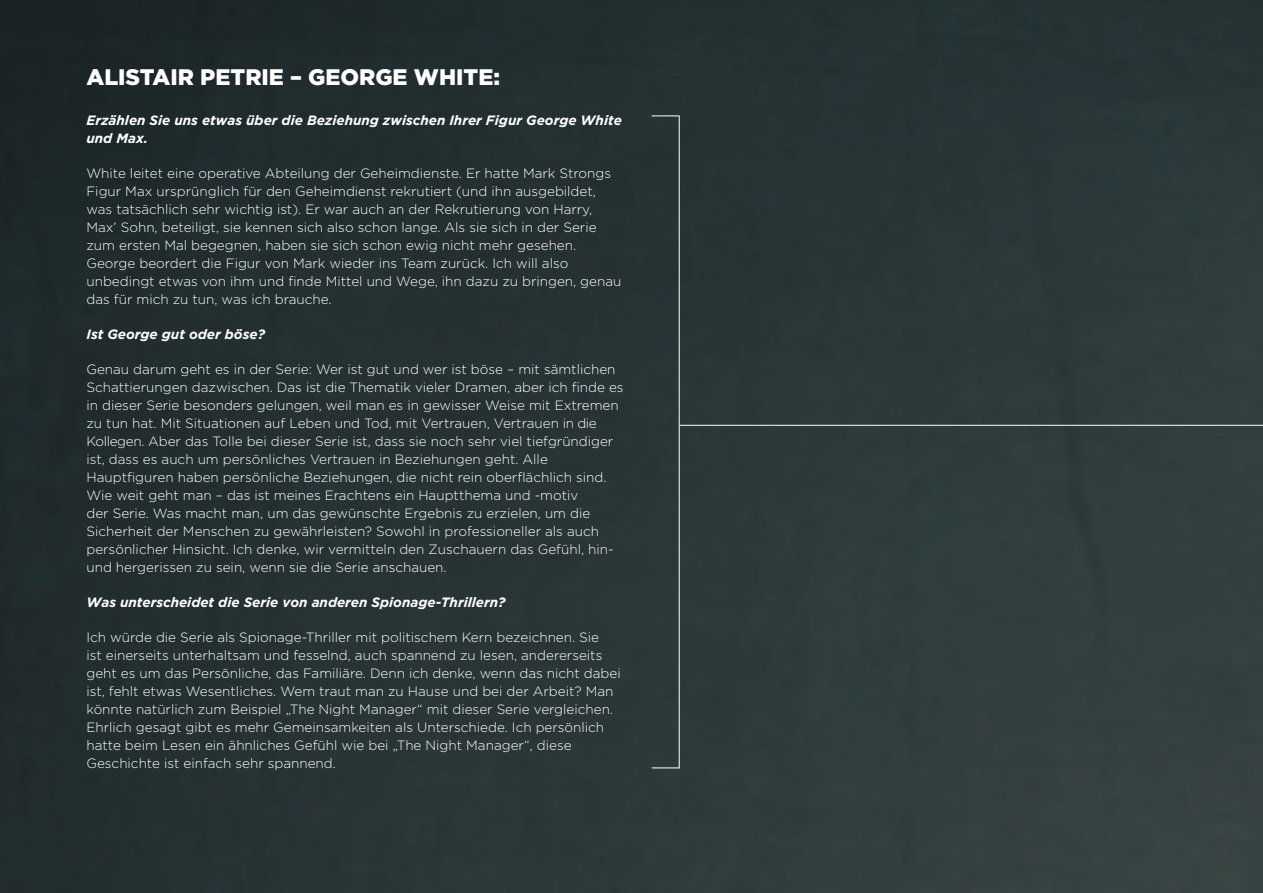
<style>
.page{position:relative;width:1263px;height:893px;background:#fff}
.page>*{position:absolute;margin:0;border:0;box-sizing:border-box;transform-origin:0 0}
.t1{font:900 22.5px "Gotham";color:#fff}
.t2{font:300 13.5px/18px "Gotham";color:#fff}
.t3{font:italic 700 13.5px/18px "Gotham";color:#fff}
</style>
<div class="page">
<img style="left:0;top:0;width:1263px;height:893px">
<hr style="left:680px;top:425px;width:583px;height:1px;background:#fff">
<svg style="left:652px;top:116px;width:27px;height:1px"></svg>
<hr style="left:679px;top:116px;width:1px;height:652px;background:#fff">
<svg style="left:652px;top:767px;width:28px;height:1px"></svg>
<h1 class="t1" style="left:86px;top:62px;width:415px">ALISTAIR PETRIE – GEORGE WHITE:</h1>
<p class="t3" style="left:86px;top:111px;width:537px">Erzählen Sie uns etwas über die Beziehung zwischen Ihrer Figur George White und Max.</p>
<p class="t2" style="left:86px;top:164px;width:536px">White leitet eine operative Abteilung der Geheimdienste. Er hatte Mark Strongs Figur Max ursprünglich für den Geheimdienst rekrutiert (und ihn ausgebildet, was tatsächlich sehr wichtig ist). Er war auch an der Rekrutierung von Harry, Max’ Sohn, beteiligt, sie kennen sich also schon lange. Als sie sich in der Serie zum ersten Mal begegnen, haben sie sich schon ewig nicht mehr gesehen.<br>George beordert die Figur von Mark wieder ins Team zurück. Ich will also unbedingt etwas von ihm und finde Mittel und Wege, ihn dazu zu bringen, genau das für mich zu tun, was ich brauche.</p>
<p class="t3" style="left:86px;top:325px;width:180px">Ist George gut oder böse?</p>
<p class="t2" style="left:86px;top:360px;width:539px">Genau darum geht es in der Serie: Wer ist gut und wer ist böse – mit sämtlichen Schattierungen dazwischen. Das ist die Thematik vieler Dramen, aber ich finde es in dieser Serie besonders gelungen, weil man es in gewisser Weise mit Extremen zu tun hat. Mit Situationen auf Leben und Tod, mit Vertrauen, Vertrauen in die Kollegen. Aber das Tolle bei dieser Serie ist, dass sie noch sehr viel tiefgründiger ist, dass es auch um persönliches Vertrauen in Beziehungen geht. Alle Hauptfiguren haben persönliche Beziehungen, die nicht rein oberflächlich sind.<br>Wie weit geht man – das ist meines Erachtens ein Hauptthema und -motiv<br>der Serie. Was macht man, um das gewünschte Ergebnis zu erzielen, um die Sicherheit der Menschen zu gewährleisten? Sowohl in professioneller als auch persönlicher Hinsicht. Ich denke, wir vermitteln den Zuschauern das Gefühl, hin&shy;und hergerissen zu sein, wenn sie die Serie anschauen.</p>
<p class="t3" style="left:86px;top:593px;width:420px">Was unterscheidet die Serie von anderen Spionage-Thrillern?</p>
<p class="t2" style="left:86px;top:628px;width:536px">Ich würde die Serie als Spionage-Thriller mit politischem Kern bezeichnen. Sie<br>ist einerseits unterhaltsam und fesselnd, auch spannend zu lesen, andererseits geht es um das Persönliche, das Familiäre. Denn ich denke, wenn das nicht dabei ist, fehlt etwas Wesentliches. Wem traut man zu Hause und bei der Arbeit? Man könnte natürlich zum Beispiel „The Night Manager“ mit dieser Serie vergleichen.<br>Ehrlich gesagt gibt es mehr Gemeinsamkeiten als Unterschiede. Ich persönlich hatte beim Lesen ein ähnliches Gefühl wie bei „The Night Manager“, diese Geschichte ist einfach sehr spannend.</p>
</div>
